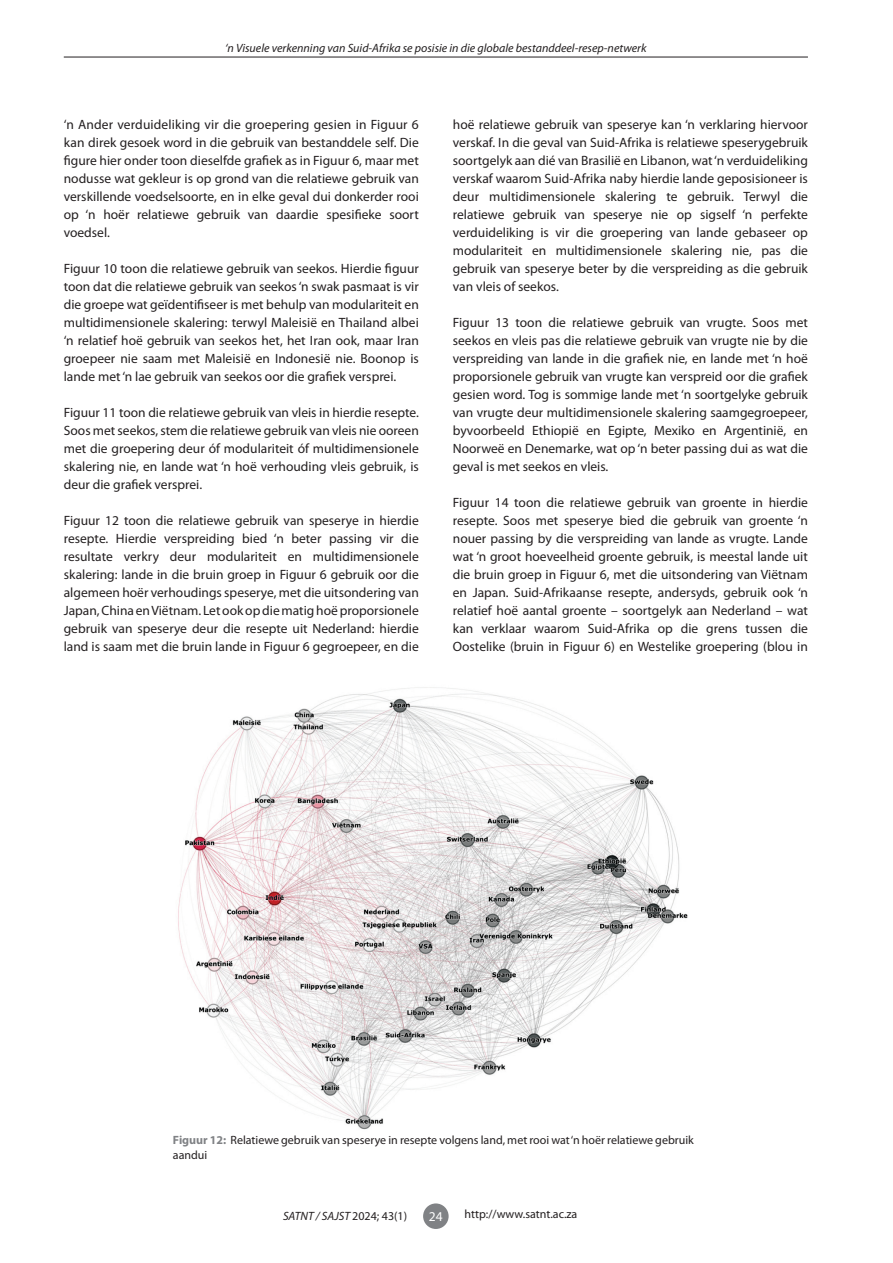
<style>
.page{position:relative;width:893px;height:1263px;background:#fff}
.page>*{position:absolute;margin:0;border:0;box-sizing:border-box;transform-origin:0 0}
.t1{font:13.5px/18px "Myriad Pro";color:#231f20;text-align:justify}
.t2{font:13.5px "Myriad Pro";color:#fff}
.t3{font:12px/15px "Myriad Pro";color:#231f20}
.t4{font:italic 12px "Myriad Pro";color:#231f20}
.s1{font-weight:700;color:#808285}
.s2{font-style:normal}
</style>
<div class="page">
<div style="left:423px;top:1203px;width:26px;height:26px;background:#808285;border-radius:50%"></div>
<hr style="left:64px;top:57px;width:744px;height:1px;background:#231f20">
<img style="left:178px;top:687px;width:510px;height:443px">
<p class="t4" style="left:225px;top:40px;width:423px">‘n Visuele verkenning van Suid-Afrika se posisie in die globale bestanddeel-resep-netwerk</p>
<p class="t1" style="left:64px;top:115px;width:357px">‘n Ander verduideliking vir die groepering gesien in Figuur 6 kan direk gesoek word in die gebruik van bestanddele self. Die figure hier onder toon dieselfde grafiek as in Figuur 6, maar met nodusse wat gekleur is op grond van die relatiewe gebruik van verskillende voedselsoorte, en in elke geval dui donkerder rooi op ‘n hoër relatiewe gebruik van daardie spesifieke soort voedsel.</p>
<p class="t1" style="left:64px;top:259px;width:357px">Figuur 10 toon die relatiewe gebruik van seekos. Hierdie figuur toon dat die relatiewe gebruik van seekos ‘n swak pasmaat is vir die groepe wat geïdentifiseer is met behulp van modulariteit en multidimensionele skalering: terwyl Maleisië en Thailand albei ‘n relatief hoë gebruik van seekos het, het Iran ook, maar Iran groepeer nie saam met Maleisië en Indonesië nie. Boonop is lande met ‘n lae gebruik van seekos oor die grafiek versprei.</p>
<p class="t1" style="left:64px;top:403px;width:357px">Figuur 11 toon die relatiewe gebruik van vleis in hierdie resepte.<br>Soos met seekos, stem die relatiewe gebruik van vleis nie ooreen met die groepering deur óf modulariteit óf multidimensionele skalering nie, en lande wat ‘n hoë verhouding vleis gebruik, is deur die grafiek versprei.</p>
<p class="t1" style="left:64px;top:511px;width:357px">Figuur 12 toon die relatiewe gebruik van speserye in hierdie resepte. Hierdie verspreiding bied ‘n beter passing vir die resultate verkry deur modulariteit en multidimensionele skalering: lande in die bruin groep in Figuur 6 gebruik oor die algemeen hoër verhoudings speserye, met die uitsondering van Japan, China en Viëtnam. Let ook op die matig hoë proporsionele gebruik van speserye deur die resepte uit Nederland: hierdie land is saam met die bruin lande in Figuur 6 gegroepeer, en die</p>
<p class="t1" style="left:453px;top:115px;width:357px">hoë relatiewe gebruik van speserye kan ‘n verklaring hiervoor verskaf. In die geval van Suid-Afrika is relatiewe speserygebruik soortgelyk aan dié van Brasilië en Libanon, wat ‘n verduideliking verskaf waarom Suid-Afrika naby hierdie lande geposisioneer is deur multidimensionele skalering te gebruik. Terwyl die relatiewe gebruik van speserye nie op sigself ‘n perfekte verduideliking is vir die groepering van lande gebaseer op modulariteit en multidimensionele skalering nie, pas die gebruik van speserye beter by die verspreiding as die gebruik van vleis of seekos.</p>
<p class="t1" style="left:453px;top:313px;width:357px">Figuur 13 toon die relatiewe gebruik van vrugte. Soos met seekos en vleis pas die relatiewe gebruik van vrugte nie by die verspreiding van lande in die grafiek nie, en lande met ‘n hoë proporsionele gebruik van vrugte kan verspreid oor die grafiek gesien word. Tog is sommige lande met ‘n soortgelyke gebruik van vrugte deur multidimensionele skalering saamgegroepeer, byvoorbeeld Ethiopië en Egipte, Mexiko en Argentinië, en Noorweë en Denemarke, wat op ‘n beter passing dui as wat die geval is met seekos en vleis.</p>
<p class="t1" style="left:453px;top:493px;width:357px">Figuur 14 toon die relatiewe gebruik van groente in hierdie resepte. Soos met speserye bied die gebruik van groente ‘n nouer passing by die verspreiding van lande as vrugte. Lande wat ‘n groot hoeveelheid groente gebruik, is meestal lande uit die bruin groep in Figuur 6, met die uitsondering van Viëtnam en Japan. Suid-Afrikaanse resepte, andersyds, gebruik ook ‘n relatief hoë aantal groente – soortgelyk aan Nederland – wat kan verklaar waarom Suid-Afrika op die grens tussen die Oostelike (bruin in Figuur 6) en Westelike groepering (blou in</p>
<p class="t3" style="left:173px;top:1132px;width:522px"><span class="s1">Figuur 12:</span> Relatiewe gebruik van speserye in resepte volgens land, met rooi wat ‘n hoër relatiewe gebruik aandui</p>
<p class="t4" style="left:283px;top:1208px;width:126px">SATNT / SAJST <span class="s2">2024; 43(1)</span></p>
<p class="t2" style="left:429px;top:1208px;width:15px">24</p>
<p class="t3" style="left:465px;top:1207px;width:114px">http://www.satnt.ac.za</p>
</div>
